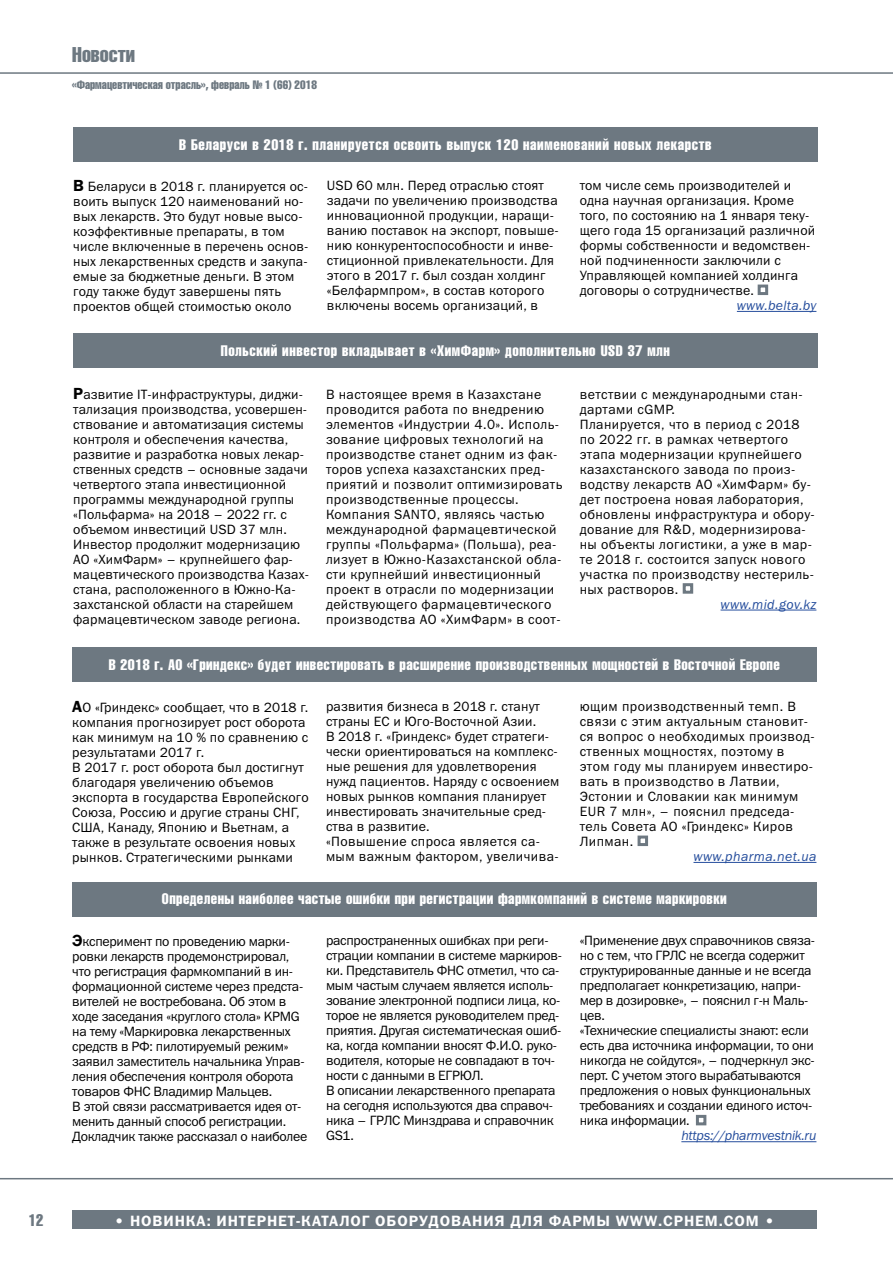
<style>
.page{position:relative;width:893px;height:1263px;background:#fff}
.page>*{position:absolute;margin:0;border:0;box-sizing:border-box;transform-origin:0 0}
.t1{font:21px "Helios Compressed";color:#6d7881}
.t2{font:16.5px "Helios Compressed";color:#6d7881;scale:.95 1}
.t3{font:15px "Helios Compressed";letter-spacing:.03em;color:#fff}
.t4{font:15px "Franklin Gothic Demi C";letter-spacing:.06em;color:#fff}
.t5{font:13.5px/15px "Franklin Gothic Book C";letter-spacing:.01em;color:#000}
.t6{font:13.5px/15px "Franklin Gothic Book C";letter-spacing:-.02em;color:#000}
.t7{font:13.5px/15px "Franklin Gothic Book C";letter-spacing:.03em;color:#000}
.t8{font:italic 13.5px "Franklin Gothic Book C";letter-spacing:.02em;color:#264e9d}
.t9{font:italic 13.5px "Franklin Gothic Book C";letter-spacing:-.02em;color:#264e9d}
.t10{font:12px "Helios Compressed";color:#6d7881}
.s1{font-family:"Franklin Gothic";font-weight:600;font-size:16.5px}
</style>
<div class="page">
<hr style="left:0;top:1178px;width:893px;height:1px;background:#6d7881">
<hr style="left:0;top:72px;width:893px;height:2px;background:#6d7881">
<div style="left:73px;top:128px;width:744px;height:34px;background:#6d7881"></div>
<div style="left:72px;top:648px;width:744px;height:34px;background:#6d7881"></div>
<div style="left:72px;top:882px;width:744px;height:34px;background:#6d7881"></div>
<div style="left:73px;top:333px;width:744px;height:34px;background:#6d7881"></div>
<hr style="left:737px;top:311px;width:79px;height:1px;background:#264e9d">
<div style="left:758px;top:285px;width:10px;height:10px;border:3px solid #6d7881"></div>
<hr style="left:721px;top:610px;width:95px;height:1px;background:#264e9d">
<div style="left:683px;top:583px;width:10px;height:11px;border:3px solid #6d7881"></div>
<hr style="left:693px;top:862px;width:123px;height:1px;background:#264e9d">
<div style="left:638px;top:835px;width:10px;height:11px;border:3px solid #6d7881"></div>
<hr style="left:681px;top:1141px;width:135px;height:1px;background:#264e9d">
<div style="left:696px;top:1115px;width:10px;height:10px;border:3px solid #6d7881"></div>
<div style="left:72px;top:1210px;width:744px;height:19px;background:#6d7881"></div>
<p class="t2" style="left:29px;top:1210px;width:17px">12</p>
<h1 class="t1" style="left:72px;top:42px;width:64px">Новости</h1>
<p class="t10" style="left:72px;top:77px;width:246px">«Фармацевтическая отрасль», февраль № 1 (66) 2018</p>
<p class="t3" style="left:179px;top:136px;width:534px">В Беларуси в 2018 г. планируется освоить выпуск 120 наименований новых лекарств</p>
<p class="t5" style="left:73px;top:178px;width:237px"><span class="s1">В</span> Беларуси в 2018 г. планируется ос&shy;воить выпуск 120 наименований но&shy;вых лекарств. Это будут новые высо&shy;коэффективные препараты, в том числе включенные в перечень основ&shy;ных лекарственных средств и закупа&shy;емые за бюджетные деньги. В этом году также будут завершены пять проектов общей стоимостью около</p>
<p class="t5" style="left:327px;top:178px;width:233px">USD 60 млн. Перед отраслью стоят задачи по увеличению производства инновационной продукции, наращи&shy;ванию поставок на экспорт, повыше&shy;нию конкурентоспособности и инве&shy;стиционной привлекательности. Для этого в 2017 г. был создан холдинг «Белфармпром», в состав которого включены восемь организаций, в</p>
<p class="t5" style="left:580px;top:178px;width:237px">том числе семь производителей и одна научная организация. Кроме того, по состоянию на 1 января теку&shy;щего года 15 организаций различной формы собственности и ведомствен&shy;ной подчиненности заключили с<br>Управляющей компанией холдинга договоры о сотрудничестве.</p>
<p class="t8" style="left:737px;top:298px;width:81px">www.belta.by</p>
<p class="t3" style="left:221px;top:341px;width:451px">Польский инвестор вкладывает в «ХимФарм» дополнительно USD 37 млн</p>
<p class="t5" style="left:73px;top:387px;width:237px"><span class="s1">Р</span>азвитие IT-инфраструктуры, диджи&shy;тализация производства, усовершен&shy;ствование и автоматизация системы контроля и обеспечения качества, развитие и разработка новых лекар&shy;ственных средств – основные задачи четвертого этапа инвестиционной программы международной группы «Польфарма» на 2018 – 2022 гг. с объемом инвестиций USD 37 млн.<br>Инвестор продолжит модернизацию АО «ХимФарм» – крупнейшего фар&shy;мацевтического производства Казах&shy;стана, расположенного в Южно-Ка&shy;захстанской области на старейшем фармацевтическом заводе региона.</p>
<p class="t7" style="left:326px;top:386px;width:238px">В настоящее время в Казахстане проводится работа по внедрению элементов «Индустрии 4.0». Исполь&shy;зование цифровых технологий на производстве станет одним из фак&shy;торов успеха казахстанских пред&shy;приятий и позволит оптимизировать производственные процессы.<br>Компания SANTO, являясь частью международной фармацевтической группы «Польфарма» (Польша), реа&shy;лизует в Южно-Казахстанской обла&shy;сти крупнейший инвестиционный проект в отрасли по модернизации действующего фармацевтического производства АО «ХимФарм» в соот-</p>
<p class="t7" style="left:580px;top:386px;width:237px">ветствии с международными стан&shy;дартами cGMP.<br>Планируется, что в период с 2018 по 2022 гг. в рамках четвертого этапа модернизации крупнейшего казахстанского завода по произ&shy;водству лекарств АО «ХимФарм» бу&shy;дет построена новая лаборатория, обновлены инфраструктура и обору&shy;дование для R&amp;D, модернизирова&shy;ны объекты логистики, а уже в мар&shy;те 2018 г. состоится запуск нового участка по производству нестериль&shy;ных растворов.</p>
<p class="t8" style="left:721px;top:597px;width:97px">www.mid.gov.kz</p>
<p class="t3" style="left:109px;top:656px;width:672px">В 2018 г. АО «Гриндекс» будет инвестировать в расширение производственных мощностей в Восточной Европе</p>
<p class="t5" style="left:72px;top:699px;width:238px"><span class="s1">А</span>О «Гриндекс» сообщает, что в 2018 г. компания прогнозирует рост оборота как минимум на 10 % по сравнению с результатами 2017 г.<br>В 2017 г. рост оборота был достигнут благодаря увеличению объемов экспорта в государства Европейского Союза, Россию и другие страны СНГ, США, Канаду, Японию и Вьетнам, а также в результате освоения новых рынков. Стратегическими рынками</p>
<p class="t5" style="left:326px;top:699px;width:235px">развития бизнеса в 2018 г. станут страны ЕС и Юго-Восточной Азии.<br>В 2018 г. «Гриндекс» будет стратеги&shy;чески ориентироваться на комплекс&shy;ные решения для удовлетворения нужд пациентов. Наряду с освоением новых рынков компания планирует инвестировать значительные сред&shy;ства в развитие.<br>«Повышение спроса является са&shy;мым важным фактором, увеличива-</p>
<p class="t7" style="left:580px;top:699px;width:237px">ющим производственный темп. В связи с этим актуальным становит&shy;ся вопрос о необходимых производ&shy;ственных мощностях, поэтому в этом году мы планируем инвестиро&shy;вать в производство в Латвии,<br>Эстонии и Словакии как минимум<br>EUR 7 млн», – пояснил председа&shy;тель Совета АО «Гриндекс» Киров<br>Липман.</p>
<p class="t8" style="left:693px;top:849px;width:124px">www.pharma.net.ua</p>
<p class="t3" style="left:162px;top:890px;width:566px">Определены наиболее частые ошибки при регистрации фармкомпаний в системе маркировки</p>
<p class="t6" style="left:72px;top:934px;width:237px"><span class="s1">Э</span>ксперимент по проведению марки&shy;ровки лекарств продемонстрировал, что регистрация фармкомпаний в ин&shy;формационной системе через предста&shy;вителей не востребована. Об этом в ходе заседания «круглого стола» KPMG на тему «Маркировка лекарственных средств в РФ: пилотируемый режим» заявил заместитель начальника Управ&shy;ления обеспечения контроля оборота товаров ФНС Владимир Мальцев.<br>В этой связи рассматривается идея от&shy;менить данный способ регистрации.<br>Докладчик также рассказал о наиболее</p>
<p class="t6" style="left:326px;top:933px;width:238px">распространенных ошибках при реги&shy;страции компании в системе маркиров&shy;ки. Представитель ФНС отметил, что са&shy;мым частым случаем является исполь&shy;зование электронной подписи лица, ко&shy;торое не является руководителем пред&shy;приятия. Другая систематическая ошиб&shy;ка, когда компании вносят Ф.И.О. руко&shy;водителя, которые не совпадают в точ&shy;ности с данными в ЕГРЮЛ.<br>В описании лекарственного препарата на сегодня используются два справоч&shy;ника – ГРЛС Минздрава и справочник GS1.</p>
<p class="t6" style="left:580px;top:933px;width:237px">«Применение двух справочников связа&shy;но с тем, что ГРЛС не всегда содержит структурированные данные и не всегда предполагает конкретизацию, напри&shy;мер в дозировке», – пояснил г-н Маль&shy;цев.<br>«Технические специалисты знают: если есть два источника информации, то они никогда не сойдутся», – подчеркнул экс&shy;перт. С учетом этого вырабатываются предложения о новых функциональных требованиях и создании единого источ&shy;ника информации.</p>
<p class="t9" style="left:681px;top:1128px;width:137px">https://pharmvestnik.ru</p>
<p class="t4" style="left:114px;top:1212px;width:662px">• НОВИНКА: ИНТЕРНЕТ-КАТАЛОГ ОБОРУДОВАНИЯ ДЛЯ ФАРМЫ WWW.CPHEM.COM •</p>
</div>
